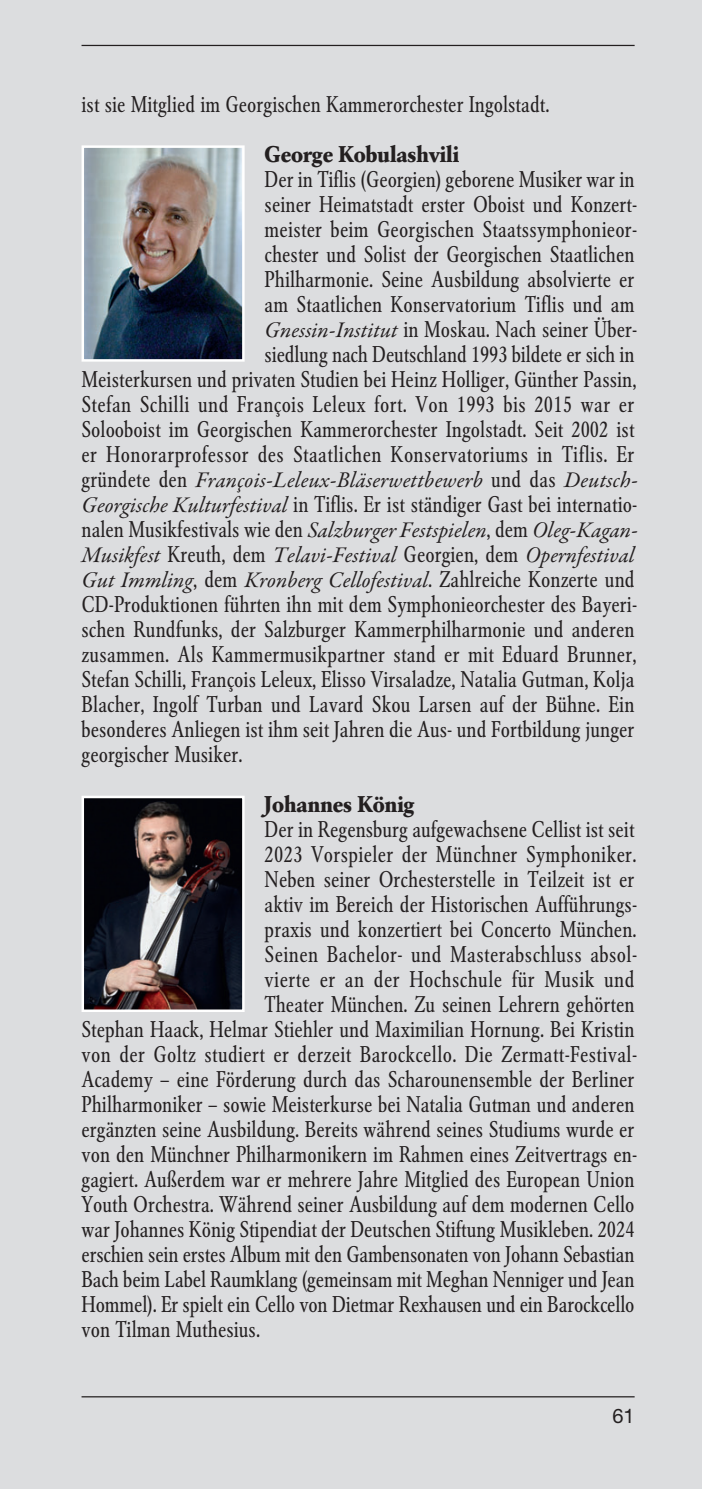
<style>
.page{position:relative;width:702px;height:1489px;background:#fff}
.page>*{position:absolute;margin:0;border:0;box-sizing:border-box;transform-origin:0 0}
.t1{font:condensed 22.5px/25px "Garamond BE";color:#231f20;text-align:right}
.t2{font:italic 22.5px/25px "Garamond Premr Pro";color:#231f20}
.t3{font:700 22.5px "Garamond BE";color:#231f20}
.t4{font:20px "Helvetica Neue";color:#231f20}
.s1{font-family:"Garamond Premr Pro";font-style:italic;font-stretch:normal}
.s2{font-family:"Garamond BE";font-style:normal;font-stretch:condensed}
</style>
<div class="page">
<div style="left:0;top:0;width:702px;height:1488px;background:#dcdddf"></div>
<hr style="left:81px;top:1395px;width:553px;height:2px;background:#231f20">
<hr style="left:81px;top:45px;width:553px;height:1px;background:#231f20">
<img style="left:84px;top:148px;width:157px;height:210px">
<div style="left:81px;top:145px;width:163px;height:216px;border:2px solid #fff"></div>
<img style="left:84px;top:798px;width:157px;height:210px">
<div style="left:81px;top:795px;width:163px;height:216px;border:2px solid #fff"></div>
<p class="t1" style="left:81px;top:93px;width:469px">ist sie Mitglied im Georgischen Kammerorchester Ingolstadt.</p>
<p class="t3" style="left:264px;top:144px;width:196px">George Kobulashvili</p>
<p class="t1" style="left:81px;top:168px;width:557px">Der in Tiflis (Georgien) geborene Musiker war in<br>seiner Heimatstadt erster Oboist und Konzert-<br>meister beim Georgischen Staatssymphonieor-<br>chester und Solist der Georgischen Staatlichen<br>Philharmonie. Seine Ausbildung absolvierte er<br>am Staatlichen Konservatorium Tiflis und am<br><span class="s1">Gnessin-Institut</span> in Moskau. Nach seiner Über-<br>siedlung nach Deutschland 1993 bildete er sich in<br>Meisterkursen und privaten Studien bei Heinz Holliger, Günther Passin, Stefan Schilli und François Leleux fort. Von 1993 bis 2015 war er Solooboist im Georgischen Kammerorchester Ingolstadt. Seit 2002 ist er Honorarprofessor des Staatlichen Konservatoriums in Tiflis. Er</p>
<p class="t2" style="left:81px;top:469px;width:558px"><span class="s2">gründete den</span> François-Leleux-Bläserwettbewerb <span class="s2">und das</span> Deutsch-</p>
<p class="t1" style="left:81px;top:493px;width:557px"><span class="s1">Georgische Kulturfestival</span> in Tiflis. Er ist ständiger Gast bei internatio-</p>
<p class="t2" style="left:81px;top:519px;width:558px"><span class="s2">nalen Musikfestivals wie den</span> Salzburger Festspielen<span class="s2">, dem</span> Oleg-Kagan-<br>Musikfest <span class="s2">Kreuth, dem</span> Telavi-Festival <span class="s2">Georgien, dem</span> Opernfestival<br>Gut Immling<span class="s2">, dem</span> Kronberg Cellofestival<span class="s2">. Zahlreiche Konzerte und</span></p>
<p class="t1" style="left:81px;top:593px;width:557px;text-align:justify">CD-Produktionen führten ihn mit dem Symphonieorchester des Bayeri&shy;schen Rundfunks, der Salzburger Kammerphilharmonie und anderen zusammen. Als Kammermusikpartner stand er mit Eduard Brunner, Stefan Schilli, François Leleux, Elisso Virsaladze, Natalia Gutman, Kolja Blacher, Ingolf Turban und Lavard Skou Larsen auf der Bühne. Ein besonderes Anliegen ist ihm seit Jahren die Aus- und Fortbildung junger georgischer Musiker.</p>
<p class="t3" style="left:264px;top:794px;width:151px">Johannes König</p>
<p class="t1" style="left:264px;top:818px;width:371px">Der in Regensburg aufgewachsene Cellist ist seit</p>
<p class="t1" style="left:264px;top:843px;width:373px">2023 Vorspieler der Münchner Symphoniker.</p>
<p class="t1" style="left:264px;top:868px;width:371px">Neben seiner Orchesterstelle in Teilzeit ist er</p>
<p class="t1" style="left:264px;top:893px;width:374px">aktiv im Bereich der Historischen Aufführungs-</p>
<p class="t1" style="left:264px;top:918px;width:373px">praxis und konzertiert bei Concerto München.</p>
<p class="t1" style="left:264px;top:943px;width:374px">Seinen Bachelor- und Masterabschluss absol-</p>
<p class="t1" style="left:264px;top:968px;width:371px">vierte er an der Hochschule für Musik und</p>
<p class="t1" style="left:264px;top:993px;width:371px">Theater München. Zu seinen Lehrern gehörten</p>
<p class="t1" style="left:81px;top:1018px;width:554px">Stephan Haack, Helmar Stiehler und Maximilian Hornung. Bei Kristin</p>
<p class="t1" style="left:81px;top:1043px;width:557px">von der Goltz studiert er derzeit Barockcello. Die Zermatt-Festival-</p>
<p class="t1" style="left:81px;top:1068px;width:554px">Academy – eine Förderung durch das Scharounensemble der Berliner</p>
<p class="t1" style="left:81px;top:1093px;width:554px">Philharmoniker – sowie Meisterkurse bei Natalia Gutman und anderen</p>
<p class="t1" style="left:81px;top:1118px;width:554px">ergänzten seine Ausbildung. Bereits während seines Studiums wurde er</p>
<p class="t1" style="left:81px;top:1143px;width:557px">von den Münchner Philharmonikern im Rahmen eines Zeitvertrags en-</p>
<p class="t1" style="left:81px;top:1168px;width:554px">gagiert. Außerdem war er mehrere Jahre Mitglied des European Union</p>
<p class="t1" style="left:81px;top:1193px;width:554px">Youth Orchestra. Während seiner Ausbildung auf dem modernen Cello</p>
<p class="t1" style="left:81px;top:1218px;width:554px">war Johannes König Stipendiat der Deutschen Stiftung Musikleben. 2024</p>
<p class="t1" style="left:81px;top:1243px;width:554px">erschien sein erstes Album mit den Gambensonaten von Johann Sebastian</p>
<p class="t1" style="left:81px;top:1268px;width:554px">Bach beim Label Raumklang (gemeinsam mit Meghan Nenniger und Jean</p>
<p class="t1" style="left:81px;top:1293px;width:554px">Hommel). Er spielt ein Cello von Dietmar Rexhausen und ein Barockcello</p>
<p class="t1" style="left:81px;top:1318px;width:180px">von Tilman Muthesius.</p>
<p class="t4" style="left:612px;top:1404px;width:24px">61</p>
</div>
